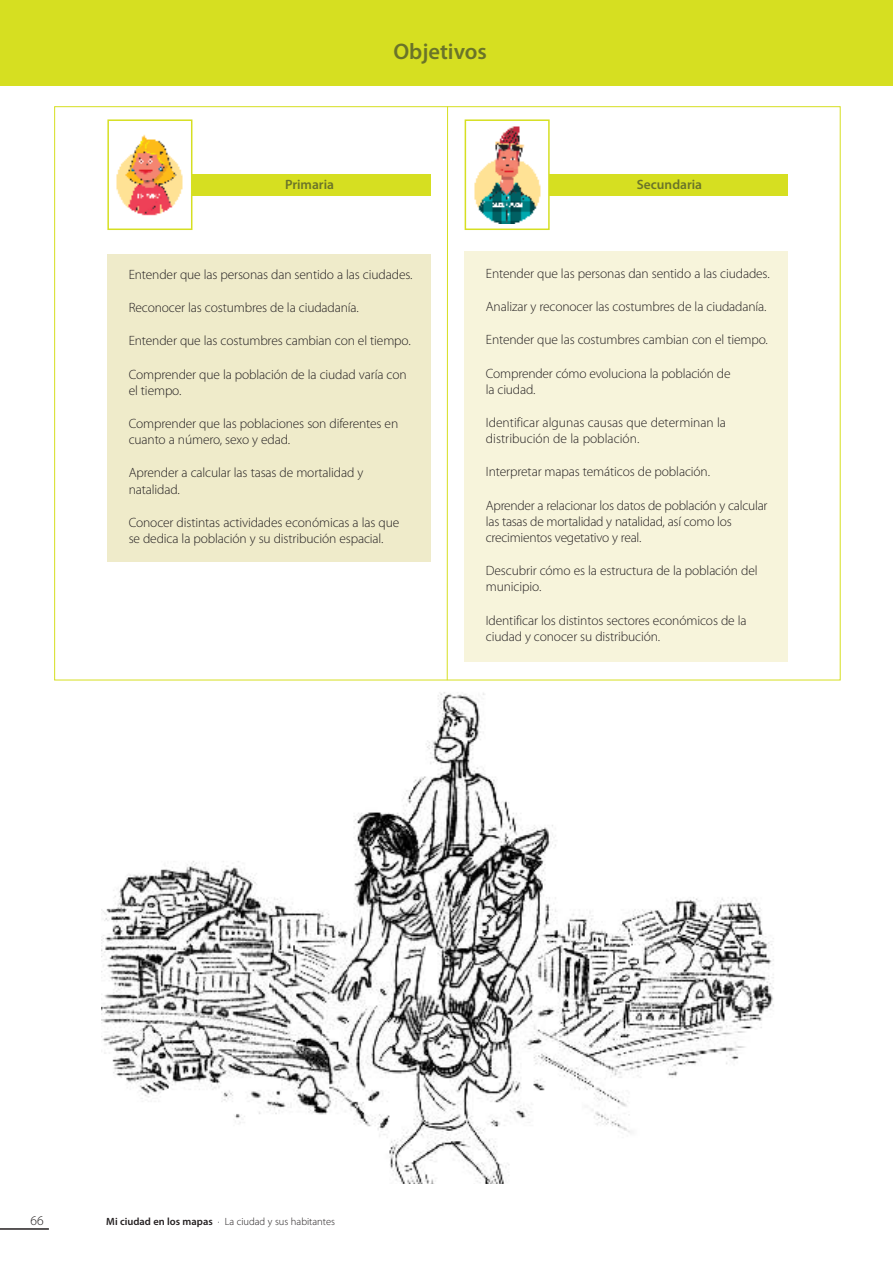
<style>
.page{position:relative;width:893px;height:1263px;background:#fff}
.page>*{position:absolute;margin:0;border:0;box-sizing:border-box;transform-origin:0 0}
.t1{font:600 22.5px "Myriad Pro";color:#6a7429}
.t2{font:300 13.5px/16.2px "Myriad Pro";letter-spacing:-.01em;color:#231f20}
.t3{font:600 13.5px "Myriad Pro";color:#6a7429}
.t4{font:300 10.5px "Myriad Pro";color:#231f20}
.s1{font-weight:600}
</style>
<div class="page">
<img style="left:101px;top:692px;width:673px;height:492px">
<hr style="left:0;top:1228px;width:49px;height:2px;background:#231f20">
<div style="left:0;top:0;width:893px;height:86px;background:#d6df21"></div>
<div style="left:107px;top:254px;width:324px;height:307px;background:#efebca"></div>
<div style="left:465px;top:251px;width:323px;height:410px;background:#f7f4db"></div>
<div style="left:188px;top:175px;width:243px;height:21px;background:#d6df21"></div>
<div style="left:546px;top:175px;width:242px;height:21px;background:#d6df21"></div>
<div style="left:109px;top:121px;width:82px;height:107px;background:#fff"></div>
<img style="left:116px;top:134px;width:67px;height:82px">
<div style="left:107px;top:119px;width:85px;height:111px;border:2px solid #d6df21"></div>
<div style="left:466px;top:121px;width:82px;height:107px;background:#fff"></div>
<img style="left:474px;top:126px;width:67px;height:98px">
<div style="left:465px;top:119px;width:85px;height:111px;border:2px solid #d6df21"></div>
<hr style="left:447px;top:106px;width:1px;height:574px;background:#d6df21">
<h1 class="t1" style="left:393px;top:43px;width:95px">Objetivos</h1>
<p class="t3" style="left:285px;top:179px;width:51px">Primaria</p>
<p class="t3" style="left:637px;top:179px;width:67px">Secundaria</p>
<p class="t2" style="left:129px;top:267px;width:285px">Entender que las personas dan sentido a las ciudades.</p>
<p class="t2" style="left:129px;top:301px;width:232px">Reconocer las costumbres de la ciudadanía.</p>
<p class="t2" style="left:129px;top:334px;width:284px">Entender que las costumbres cambian con el tiempo.</p>
<p class="t2" style="left:129px;top:367px;width:280px">Comprender que la población de la ciudad varía con el tiempo.</p>
<p class="t2" style="left:129px;top:416px;width:271px">Comprender que las poblaciones son diferentes en cuanto a número, sexo y edad.</p>
<p class="t2" style="left:129px;top:466px;width:236px">Aprender a calcular las tasas de mortalidad y natalidad.</p>
<p class="t2" style="left:129px;top:515px;width:272px">Conocer distintas actividades económicas a las que se dedica la población y su distribución espacial.</p>
<p class="t2" style="left:486px;top:266px;width:285px">Entender que las personas dan sentido a las ciudades.</p>
<p class="t2" style="left:486px;top:300px;width:282px">Analizar y reconocer las costumbres de la ciudadanía.</p>
<p class="t2" style="left:486px;top:333px;width:284px">Entender que las costumbres cambian con el tiempo.</p>
<p class="t2" style="left:486px;top:366px;width:246px">Comprender cómo evoluciona la población de la ciudad.</p>
<p class="t2" style="left:486px;top:415px;width:242px">Identificar algunas causas que determinan la distribución de la población.</p>
<p class="t2" style="left:486px;top:465px;width:226px">Interpretar mapas temáticos de población.</p>
<p class="t2" style="left:486px;top:498px;width:283px">Aprender a relacionar los datos de población y calcular las tasas de mortalidad y natalidad, así como los crecimientos vegetativo y real.</p>
<p class="t2" style="left:486px;top:564px;width:273px">Descubrir cómo es la estructura de la población del municipio.</p>
<p class="t2" style="left:486px;top:613px;width:262px">Identificar los distintos sectores económicos de la ciudad y conocer su distribución.</p>
<p class="t2" style="left:31px;top:1213px;width:15px">66</p>
<p class="t4" style="left:106px;top:1217px;width:230px"><span class="s1">Mi ciudad en los mapas</span> · La ciudad y sus habitantes</p>
</div>
